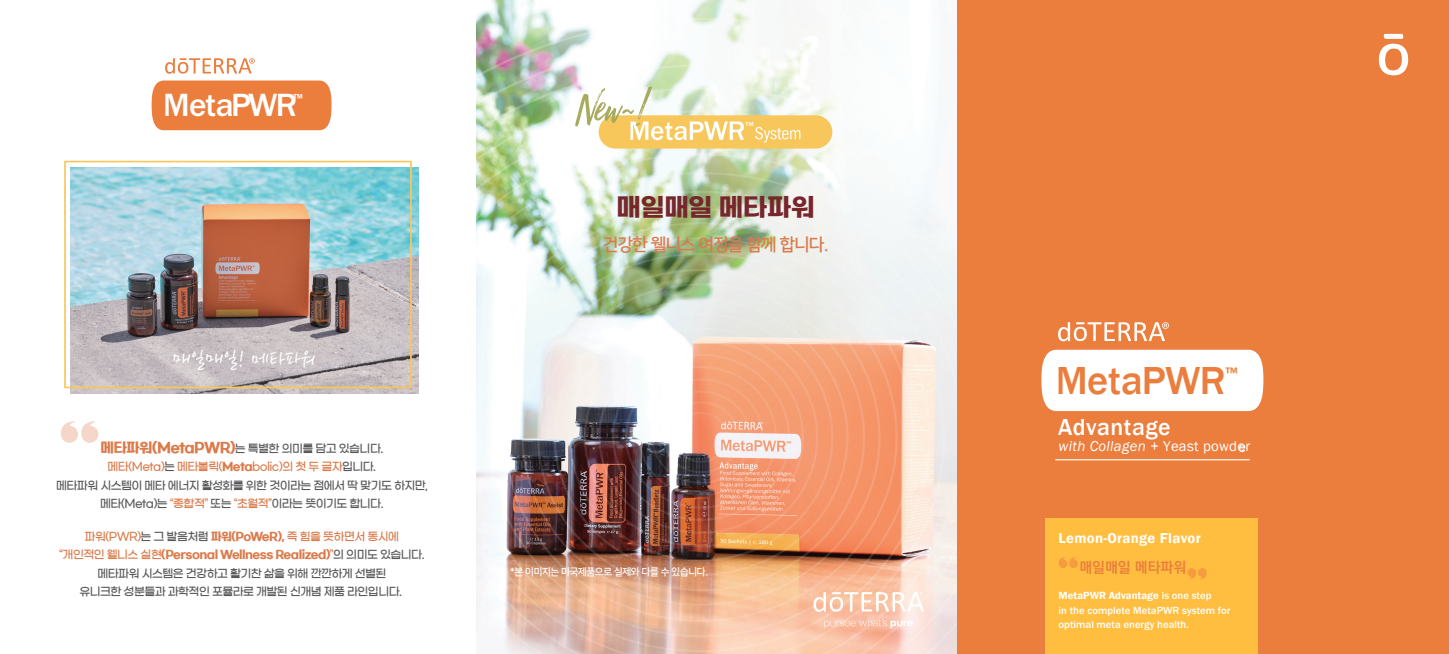
<style>
.page{position:relative;width:1449px;height:654px;background:#fff}
.page>*{position:absolute;margin:0;border:0;box-sizing:border-box;transform-origin:0 0}
.t1{font:italic 56.25px "Hello Beautiful";color:#a7ab5f}
.t2{font:500 40.12px "Franklin Gothic";letter-spacing:-.02em;color:#eb7d3d}
.t3{font:500 33.25px "Franklin Gothic URW";letter-spacing:-.05em;color:#fff}
.t4{font:25.38px "Gmarket Sans TTF Bold";letter-spacing:-.02em;color:#77272c}
.t5{font:500 23.75px "Franklin Gothic";letter-spacing:.02em;color:#fff}
.t6{font:22.75px "THEFACESHOP";letter-spacing:-.005em;color:#fff}
.t7{font:17.38px "Nanum Square OTF ac B";letter-spacing:-.02em;color:#db7a4b}
.t8{font:500 15.62px "Franklin Gothic";color:#eb7d3d}
.t9{font:italic 14.75px "Franklin Gothic";letter-spacing:.02em;color:#fff}
.t10{font:600 14.75px "Franklin Gothic";letter-spacing:.02em;color:#fff}
.t11{font:700 14.75px "Ko Pub Dotum";color:#eb7d3d}
.t12{font:500 12px "Franklin Gothic URW";color:#fff}
.t13{font:11.38px/18.5px "Gmarket Sans TTF Medium";letter-spacing:-.05em;color:#57585a;text-align:center}
.t14{font:11.38px "Gmarket Sans TTF Bold";letter-spacing:-.05em;color:#db7a4a}
.t15{font:11.38px "Gmarket Sans TTF Medium";letter-spacing:-.05em;color:#db7a4a}
.t16{font:500 10.75px/14.8px "Franklin Gothic URW";color:#fff}
.t17{font:600 10.75px "Franklin Gothic";color:#fff}
.t18{font:10px "Nanum Square OTF ac B";letter-spacing:-.02em;color:#fff}
.s1{font-family:"Gmarket Sans TTF Bold";font-size:14.12px;color:#db7a4a}
.s2{color:#db7a4a}
.s3{font-family:"Gmarket Sans TTF Bold";color:#db7a4a}
.s4{color:#57585a}
.s5{font-family:"Gmarket Sans TTF Bold"}
.s6{font-family:"Gmarket Sans TTF Medium"}
.s7{font-family:"Gmarket Sans TTF Medium";color:#57585a}
.s8{font-style:normal}
.s9{font-family:"Franklin Gothic URW";font-weight:500}
</style>
<div class="page">
<img style="left:476px;top:0;width:467px;height:18px">
<img style="left:476px;top:18px;width:481px;height:635px">
<div style="left:957px;top:0;width:491px;height:653px;background:#eb7d3d"></div>
<div style="left:1045px;top:518px;width:212px;height:135px;background:#ffbe3f"></div>
<svg style="left:1058px;top:322px;width:110px;height:19px"></svg>
<div style="left:1041px;top:349px;width:222px;height:62px;background:#fff"></div>
<hr style="left:1055px;top:459px;width:194px;height:1px;background:#fff">
<svg style="left:1058px;top:557px;width:20px;height:11px"></svg>
<svg style="left:1187px;top:568px;width:19px;height:11px"></svg>
<svg style="left:813px;top:591px;width:111px;height:20px"></svg>
<svg style="left:824px;top:618px;width:88px;height:10px"></svg>
<div style="left:598px;top:115px;width:234px;height:33px;background:#f8c75c;border-radius:17px"></div>
<svg style="left:630px;top:121px;width:170px;height:21px"></svg>
<svg style="left:1239px;top:444px;width:6px;height:8px"></svg>
<svg style="left:1378px;top:34px;width:30px;height:41px"></svg>
<svg style="left:61px;top:421px;width:37px;height:21px"></svg>
<img style="left:71px;top:168px;width:347px;height:225px">
<div style="left:64px;top:161px;width:348px;height:227px;border:2px solid #f8c75c"></div>
<div style="left:152px;top:80px;width:179px;height:50px;background:#eb7d3d"></div>
<svg style="left:165px;top:58px;width:90px;height:16px"></svg>
<h3 class="t3" style="left:163px;top:85px;width:135px">MetaPWR</h3>
<p class="t12" style="left:293px;top:90px;width:11px">™</p>
<h1 class="t1" style="left:574px;top:76px;width:85px">New~!</h1>
<h3 class="t6" style="left:172px;top:347px;width:145px">매일매일! 메타파워</h3>
<p class="t13" style="left:56px;top:439px;width:373px"><span class="s1">메타파워(MetaPWR)</span>는 특별한 의미를 담고 있습니다.<br><span class="s2">메타(Meta)</span>는 <span class="s2">메타볼릭(</span><span class="s3">Meta</span><span class="s2">bolic)의 첫 두 글자</span>입니다.<br>메타파워 시스템이 메타 에너지 활성화를 위한 것이라는 점에서 딱 맞기도 하지만, 메타(Meta)는 <span class="s2">“종합적”</span> 또는 <span class="s2">“초월적”</span>이라는 뜻이기도 합니다.</p>
<p class="t15" style="left:85px;top:530px;width:316px">파워(PWR)<span class="s4">는 그 발음처럼</span> <span class="s5">파워(PoWeR),</span> 즉 힘을 뜻하면서 동시에</p>
<p class="t14" style="left:59px;top:548px;width:367px"><span class="s6">“개인적인 웰니스 실현</span>(Personal Wellness Realized)<span class="s6">”</span><span class="s7">의 의미도 있습니다.</span></p>
<p class="t13" style="left:79px;top:564px;width:324px">메타파워 시스템은 건강하고 활기찬 삶을 위해 깐깐하게 선별된 유니크한 성분들과 과학적인 포뮬라로 개발된 신개념 제품 라인입니다.</p>
<h3 class="t4" style="left:616px;top:193px;width:200px">매일매일 메타파워</h3>
<h3 class="t7" style="left:603px;top:235px;width:227px">건강한 웰니스 여정을 함께 합니다.</h3>
<p class="t18" style="left:510px;top:566px;width:200px">*본 이미지는 미국제품으로 실제와 다를 수 있습니다.</p>
<h2 class="t2" style="left:1055px;top:355px;width:171px">MetaPWR</h2>
<h3 class="t8" style="left:1225px;top:363px;width:14px">™</h3>
<h3 class="t5" style="left:1058px;top:412px;width:114px">Advantage</h3>
<p class="t9" style="left:1058px;top:436px;width:193px">with Collagen + <span class="s8">Yeast powder</span></p>
<p class="t10" style="left:1058px;top:529px;width:144px">Lemon-Orange Flavor</p>
<p class="t11" style="left:1079px;top:560px;width:108px">매일매일 메타파워</p>
<p class="t17" style="left:1058px;top:588px;width:154px">MetaPWR Advantage <span class="s9">is one step</span></p>
<p class="t16" style="left:1058px;top:602px;width:173px">in the complete MetaPWR system for optimal meta energy health.</p>
</div>
